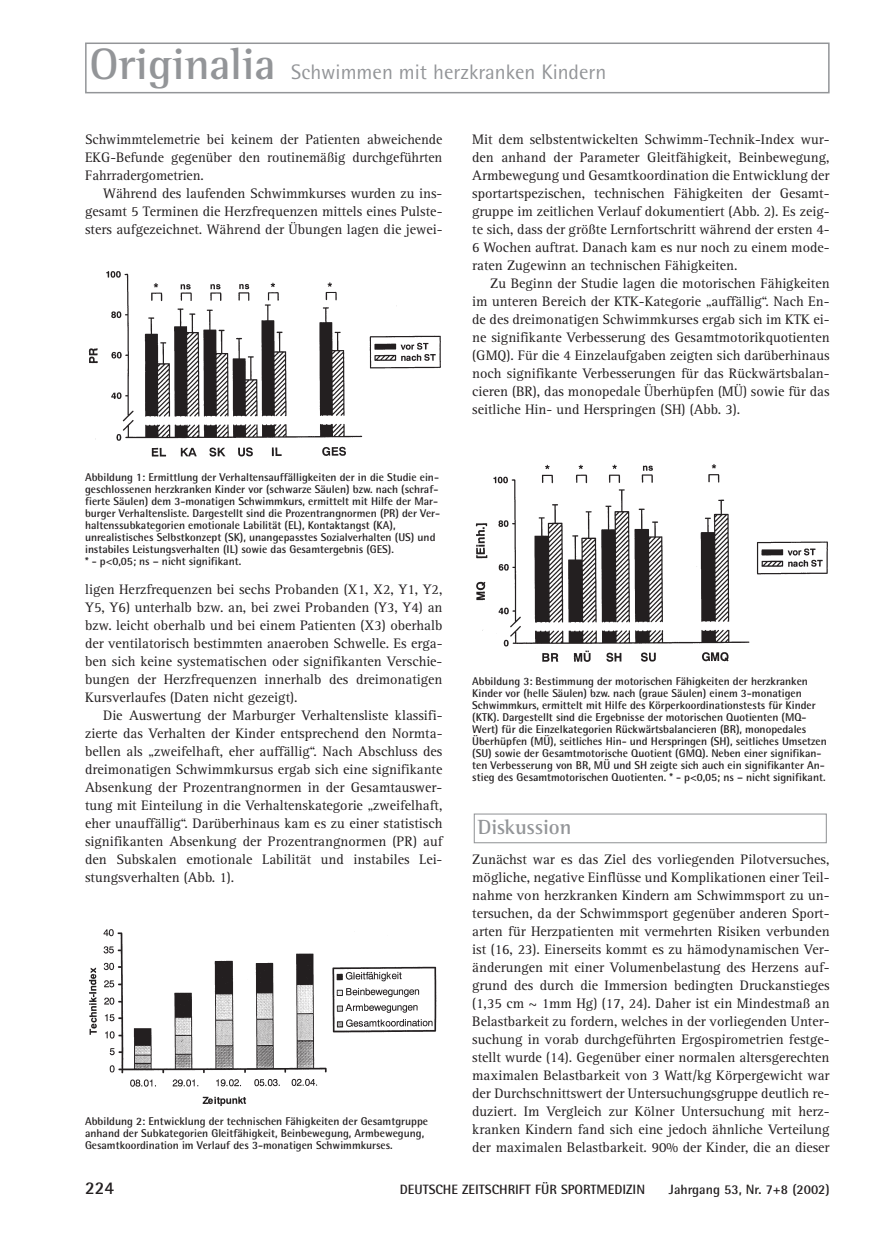
<style>
.page{position:relative;width:872px;height:1233px;background:#fff}
.page>*{position:absolute;margin:0;border:0;box-sizing:border-box;transform-origin:0 0}
.t1{font:21px "Rotis Semi Sans";color:#939598}
.t2{font:700 21px "Rotis Semi Serif";color:#939598}
.t3{font:700 18px "Rotis Semi Sans";color:#231f20}
.t4{font:14.25px/18px "Rotis Serif";color:#231f20;text-align:justify}
.t5{font:700 13.5px "Rotis Semi Sans";color:#231f20}
.t6{font:700 11.25px/12px "Rotis Semi Sans";color:#231f20}
.s1{font-family:"Rotis Semi Serif";font-weight:700;font-size:45px}
</style>
<div class="page">
<div style="left:473px;top:814px;width:353px;height:29px;border:1px solid #939598"></div>
<div style="left:85px;top:43px;width:744px;height:50px;border:2px solid #939598"></div>
<img style="left:88px;top:271px;width:353px;height:186px">
<img style="left:89px;top:929px;width:348px;height:177px">
<img style="left:475px;top:464px;width:353px;height:198px">
<h1 class="t1" style="left:90px;top:64px;width:518px"><span class="s1">Originalia</span> Schwimmen mit herzkranken Kindern</h1>
<p class="t4" style="left:85px;top:132px;width:359px">Schwimmtelemetrie bei keinem der Patienten abweichende EKG-Befunde gegenüber den routinemäßig durchgeführten Fahrradergometrien.</p>
<p class="t4" style="left:85px;top:186px;width:359px;text-indent:18px">Während des laufenden Schwimmkurses wurden zu ins&shy;gesamt 5 Terminen die Herzfrequenzen mittels eines Pulste&shy;sters aufgezeichnet. Während der Übungen lagen die jewei-</p>
<p class="t6" style="left:85px;top:472px;width:357px">Abbildung 1: Ermittlung der Verhaltensauffälligkeiten der in die Studie ein&shy;geschlossenen herzkranken Kinder vor (schwarze Säulen) bzw. nach (schraf&shy;fierte Säulen) dem 3-monatigen Schwimmkurs, ermittelt mit Hilfe der Mar&shy;burger Verhaltensliste. Dargestellt sind die Prozentrangnormen (PR) der Ver&shy;haltenssubkategorien emotionale Labilität (EL), Kontaktangst (KA), unrealistisches Selbstkonzept (SK), unangepasstes Sozialverhalten (US) und instabiles Leistungsverhalten (IL) sowie das Gesamtergebnis (GES).<br>* - p&lt;0,05; ns – nicht signifikant.</p>
<p class="t4" style="left:85px;top:582px;width:359px">ligen Herzfrequenzen bei sechs Probanden (X1, X2, Y1, Y2, Y5, Y6) unterhalb bzw. an, bei zwei Probanden (Y3, Y4) an bzw. leicht oberhalb und bei einem Patienten (X3) oberhalb der ventilatorisch bestimmten anaeroben Schwelle. Es erga&shy;ben sich keine systematischen oder signifikanten Verschie&shy;bungen der Herzfrequenzen innerhalb des dreimonatigen Kursverlaufes (Daten nicht gezeigt).</p>
<p class="t4" style="left:85px;top:708px;width:359px;text-indent:18px">Die Auswertung der Marburger Verhaltensliste klassifi&shy;zierte das Verhalten der Kinder entsprechend den Normta&shy;bellen als „zweifelhaft, eher auffällig“. Nach Abschluss des dreimonatigen Schwimmkursus ergab sich eine signifikante Absenkung der Prozentrangnormen in der Gesamtauswer&shy;tung mit Einteilung in die Verhaltenskategorie „zweifelhaft, eher unauffällig“. Darüberhinaus kam es zu einer statistisch signifikanten Absenkung der Prozentrangnormen (PR) auf den Subskalen emotionale Labilität und instabiles Lei&shy;stungsverhalten (Abb. 1).</p>
<p class="t6" style="left:85px;top:1116px;width:344px">Abbildung 2: Entwicklung der technischen Fähigkeiten der Gesamtgruppe anhand der Subkategorien Gleitfähigkeit, Beinbewegung, Armbewegung,<br>Gesamtkoordination im Verlauf des 3-monatigen Schwimmkurses.</p>
<p class="t4" style="left:472px;top:132px;width:359px">Mit dem selbstentwickelten Schwimm-Technik-Index wur&shy;den anhand der Parameter Gleitfähigkeit, Beinbewegung, Armbewegung und Gesamtkoordination die Entwicklung der sportartspezischen, technischen Fähigkeiten der Gesamt&shy;gruppe im zeitlichen Verlauf dokumentiert (Abb. 2). Es zeig&shy;te sich, dass der größte Lernfortschritt während der ersten 4- 6 Wochen auftrat. Danach kam es nur noch zu einem mode&shy;raten Zugewinn an technischen Fähigkeiten.</p>
<p class="t4" style="left:472px;top:276px;width:359px;text-indent:18px">Zu Beginn der Studie lagen die motorischen Fähigkeiten im unteren Bereich der KTK-Kategorie „auffällig“. Nach En&shy;de des dreimonatigen Schwimmkurses ergab sich im KTK ei&shy;ne signifikante Verbesserung des Gesamtmotorikquotienten (GMQ). Für die 4 Einzelaufgaben zeigten sich darüberhinaus noch signifikante Verbesserungen für das Rückwärtsbalan&shy;cieren (BR), das monopedale Überhüpfen (MÜ) sowie für das seitliche Hin- und Herspringen (SH) (Abb. 3).</p>
<p class="t6" style="left:472px;top:676px;width:356px">Abbildung 3: Bestimmung der motorischen Fähigkeiten der herzkranken Kinder vor (helle Säulen) bzw. nach (graue Säulen) einem 3-monatigen Schwimmkurs, ermittelt mit Hilfe des Körperkoordinationstests für Kinder (KTK). Dargestellt sind die Ergebnisse der motorischen Quotienten (MQ-Wert) für die Einzelkategorien Rückwärtsbalancieren (BR), monopedales Überhüpfen (MÜ), seitliches Hin- und Herspringen (SH), seitliches Umsetzen (SU) sowie der Gesamtmotorische Quotient (GMQ). Neben einer signifikan&shy;ten Verbesserung von BR, MÜ und SH zeigte sich auch ein signifikanter An&shy;stieg des Gesamtmotorischen Quotienten. * - p&lt;0,05; ns – nicht signifikant.</p>
<h1 class="t2" style="left:478px;top:819px;width:95px">Diskussion</h1>
<p class="t4" style="left:472px;top:852px;width:359px">Zunächst war es das Ziel des vorliegenden Pilotversuches, mögliche, negative Einflüsse und Komplikationen einer Teil&shy;nahme von herzkranken Kindern am Schwimmsport zu un&shy;tersuchen, da der Schwimmsport gegenüber anderen Sport&shy;arten für Herzpatienten mit vermehrten Risiken verbunden ist (16, 23). Einerseits kommt es zu hämodynamischen Ver&shy;änderungen mit einer Volumenbelastung des Herzens auf&shy;grund des durch die Immersion bedingten Druckanstieges (1,35 cm ~ 1mm Hg) (17, 24). Daher ist ein Mindestmaß an Belastbarkeit zu fordern, welches in der vorliegenden Unter&shy;suchung in vorab durchgeführten Ergospirometrien festge&shy;stellt wurde (14). Gegenüber einer normalen altersgerechten maximalen Belastbarkeit von 3 Watt/kg Körpergewicht war der Durchschnittswert der Untersuchungsgruppe deutlich re&shy;duziert. Im Vergleich zur Kölner Untersuchung mit herz&shy;kranken Kindern fand sich eine jedoch ähnliche Verteilung der maximalen Belastbarkeit. 90% der Kinder, die an dieser</p>
<p class="t3" style="left:85px;top:1182px;width:30px">224</p>
<p class="t5" style="left:400px;top:1185px;width:247px">DEUTSCHE ZEITSCHRIFT FÜR SPORTMEDIZIN</p>
<p class="t5" style="left:669px;top:1185px;width:162px">Jahrgang 53, Nr. 7+8 (2002)</p>
</div>
